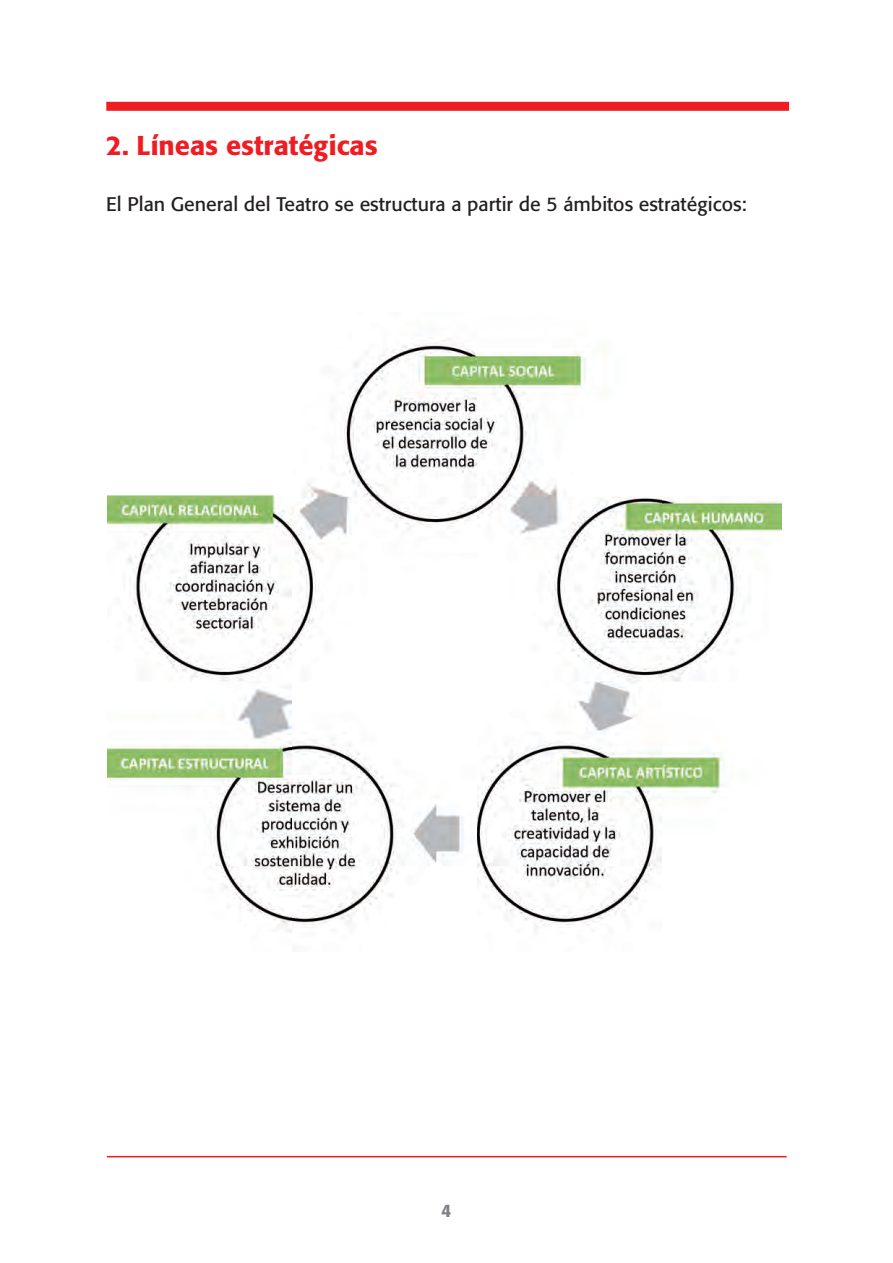
<style>
.page{position:relative;width:893px;height:1263px;background:#fff}
.page>*{position:absolute;margin:0;border:0;box-sizing:border-box;transform-origin:0 0}
.t1{font:500 27px "Formata";color:#ee1d23}
.t2{font:19.5px "Formata";color:#231f20}
.t3{font:500 18px "Formata";color:#808285}
</style>
<div class="page">
<div style="left:106px;top:102px;width:683px;height:9px;background:#ee1d23"></div>
<hr style="left:107px;top:1156px;width:680px;height:1px;background:#ee1d23">
<img style="left:108px;top:339px;width:673px;height:593px">
<h1 class="t1" style="left:106px;top:134px;width:273px">2. Líneas estratégicas</h1>
<p class="t2" style="left:106px;top:196px;width:642px">El Plan General del Teatro se estructura a partir de 5 ámbitos estratégicos:</p>
<p class="t3" style="left:441px;top:1203px;width:12px">4</p>
</div>
